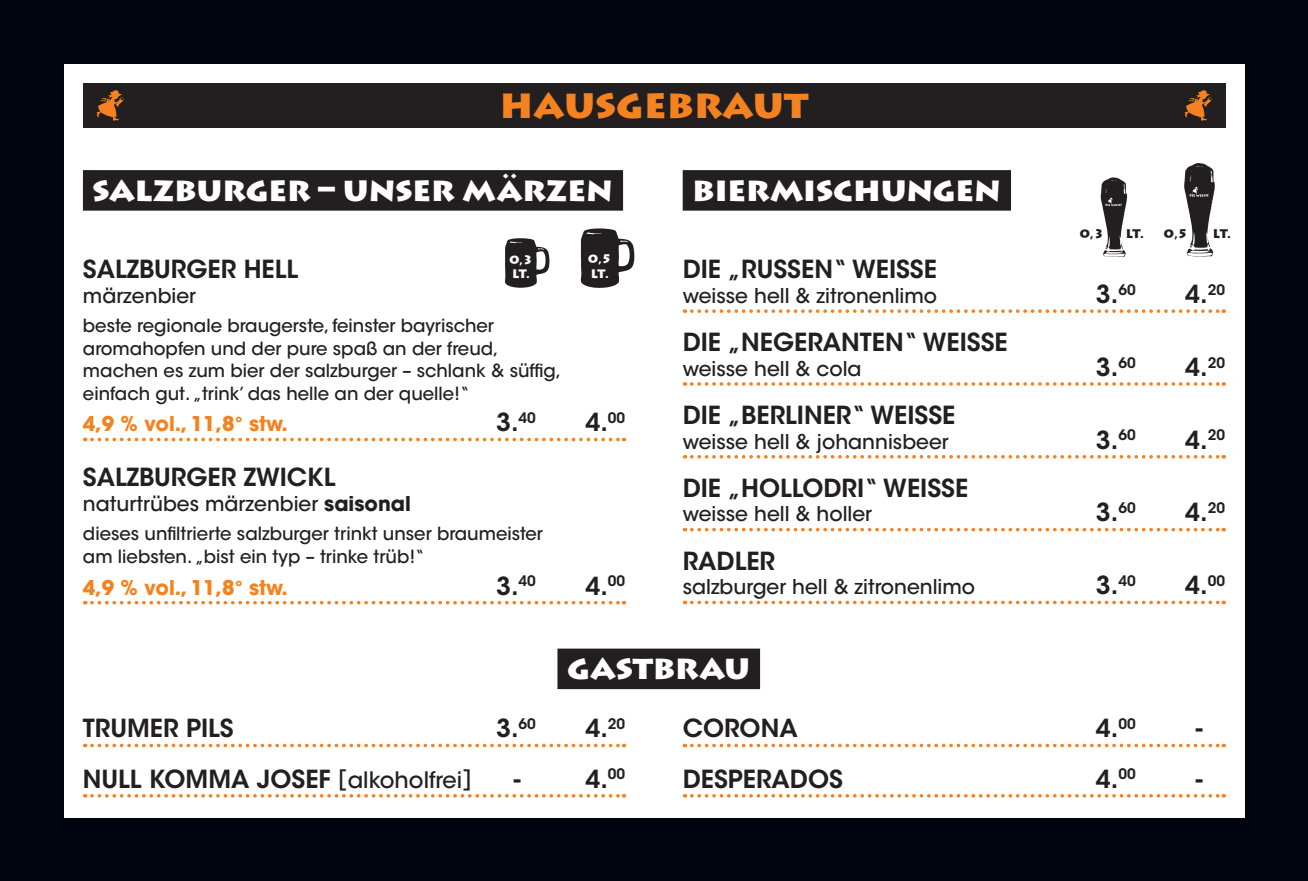
<style>
.page{position:relative;width:1308px;height:881px;background:#fff}
.page>*{position:absolute;margin:0;border:0;box-sizing:border-box;transform-origin:0 0}
.t1{font:900 40.5px "Lithos Pro";color:#f58220}
.t2{font:900 33.75px "Lithos Pro";letter-spacing:-.01em;color:#fff}
.t3{font:600 24.75px "ITC Avant Garde Std";color:#231f20}
.t4{font:500 20.25px "ITC Avant Garde Std";color:#231f20}
.t5{font:700 20.25px "ITC Avant Garde Std";color:#f58220}
.t6{font:500 18px/22.5px "ITC Avant Garde Std";color:#231f20}
.t7{font:900 12.38px "Lithos Pro";color:#231f20}
.t8{font:900 12.15px/14.6px "Lithos Pro";color:#fff}
.s1{font-size:32.4px}
.s2{font-weight:700}
.s3{font-weight:500;font-size:22.5px}
</style>
<div class="page">
<div style="left:0;top:0;width:1307px;height:880px;background:#00040f"></div>
<div style="left:64px;top:64px;width:1180px;height:752px;background:#fff"></div>
<div style="left:83px;top:170px;width:540px;height:40px;background:#231f20"></div>
<svg style="left:92px;top:437px;width:532px;height:4px"></svg>
<svg style="left:92px;top:600px;width:532px;height:4px"></svg>
<div style="left:682px;top:170px;width:329px;height:40px;background:#231f20"></div>
<svg style="left:691px;top:309px;width:533px;height:4px"></svg>
<svg style="left:691px;top:382px;width:533px;height:3px"></svg>
<svg style="left:691px;top:455px;width:533px;height:3px"></svg>
<svg style="left:691px;top:527px;width:533px;height:4px"></svg>
<svg style="left:691px;top:600px;width:533px;height:4px"></svg>
<img style="left:505px;top:238px;width:45px;height:50px">
<img style="left:580px;top:228px;width:55px;height:60px">
<div style="left:83px;top:83px;width:1142px;height:45px;background:#231f20"></div>
<svg style="left:1184px;top:90px;width:27px;height:31px"></svg>
<svg style="left:96px;top:90px;width:28px;height:31px"></svg>
<img style="left:1100px;top:177px;width:28px;height:80px">
<img style="left:1184px;top:163px;width:31px;height:94px">
<svg style="left:92px;top:743px;width:532px;height:4px"></svg>
<svg style="left:92px;top:794px;width:532px;height:3px"></svg>
<svg style="left:691px;top:743px;width:533px;height:4px"></svg>
<svg style="left:691px;top:794px;width:533px;height:3px"></svg>
<div style="left:557px;top:648px;width:203px;height:40px;background:#231f20"></div>
<h1 class="t1" style="left:499px;top:78px;width:311px">hausgebraut</h1>
<h2 class="t2" style="left:92px;top:168px;width:522px">salzburger – unser m<span class="s1">ä</span>rzen</h2>
<p class="t8" style="left:509px;top:252px;width:25px">0,3<br>LT.</p>
<p class="t8" style="left:588px;top:252px;width:25px">0,5<br>LT.</p>
<h3 class="t3" style="left:83px;top:253px;width:217px">SALZBURGER HELL</h3>
<p class="t4" style="left:83px;top:283px;width:115px">märzenbier</p>
<p class="t6" style="left:83px;top:314px;width:480px">beste regionale braugerste, feinster bayrischer aromahopfen und der pure spaß an der freud, machen es zum bier der salzburger – schlank &amp; süffig, einfach gut. „trink’ das helle an der quelle!“</p>
<p class="t5" style="left:83px;top:410px;width:206px">4,9 % vol., 11,8° stw.</p>
<h3 class="t3" style="left:496px;top:406px;width:41px">3.<sup>40</sup></h3>
<h3 class="t3" style="left:585px;top:406px;width:41px">4.<sup>00</sup></h3>
<h3 class="t3" style="left:83px;top:461px;width:254px">SALZBURGER ZWICKL</h3>
<p class="t4" style="left:83px;top:491px;width:329px">naturtrübes märzenbier <span class="s2">saisonal</span></p>
<p class="t6" style="left:83px;top:522px;width:461px">dieses unfiltrierte salzburger trinkt unser braumeister am liebsten. „bist ein typ – trinke trüb!“</p>
<p class="t5" style="left:83px;top:573px;width:206px">4,9 % vol., 11,8° stw.</p>
<h3 class="t3" style="left:496px;top:569px;width:41px">3.<sup>40</sup></h3>
<h3 class="t3" style="left:585px;top:569px;width:41px">4.<sup>00</sup></h3>
<h2 class="t2" style="left:692px;top:168px;width:310px">biermischungen</h2>
<p class="t7" style="left:1079px;top:226px;width:26px">0,3</p>
<p class="t7" style="left:1125px;top:226px;width:64px">LT. 0,5</p>
<p class="t7" style="left:1212px;top:226px;width:20px">LT.</p>
<h3 class="t3" style="left:682px;top:253px;width:256px">DIE „RUSSEN“ WEISSE</h3>
<p class="t4" style="left:682px;top:283px;width:256px">weisse hell &amp; zitronenlimo</p>
<h3 class="t3" style="left:1095px;top:278px;width:41px">3.<sup>60</sup></h3>
<h3 class="t3" style="left:1185px;top:278px;width:41px">4.<sup>20</sup></h3>
<h3 class="t3" style="left:682px;top:326px;width:326px">DIE „NEGERANTEN“ WEISSE</h3>
<p class="t4" style="left:682px;top:356px;width:180px">weisse hell &amp; cola</p>
<h3 class="t3" style="left:1095px;top:351px;width:41px">3.<sup>60</sup></h3>
<h3 class="t3" style="left:1185px;top:351px;width:41px">4.<sup>20</sup></h3>
<h3 class="t3" style="left:682px;top:399px;width:274px">DIE „BERLINER“ WEISSE</h3>
<p class="t4" style="left:682px;top:428px;width:267px">weisse hell &amp; johannisbeer</p>
<h3 class="t3" style="left:1095px;top:423px;width:41px">3.<sup>60</sup></h3>
<h3 class="t3" style="left:1185px;top:423px;width:41px">4.<sup>20</sup></h3>
<h3 class="t3" style="left:682px;top:472px;width:287px">DIE „HOLLODRI“ WEISSE</h3>
<p class="t4" style="left:682px;top:501px;width:191px">weisse hell &amp; holler</p>
<h3 class="t3" style="left:1095px;top:496px;width:41px">3.<sup>60</sup></h3>
<h3 class="t3" style="left:1185px;top:496px;width:41px">4.<sup>20</sup></h3>
<h3 class="t3" style="left:682px;top:544px;width:94px">RADLER</h3>
<p class="t4" style="left:682px;top:574px;width:294px">salzburger hell &amp; zitronenlimo</p>
<h3 class="t3" style="left:1095px;top:569px;width:41px">3.<sup>40</sup></h3>
<h3 class="t3" style="left:1185px;top:569px;width:41px">4.<sup>00</sup></h3>
<h2 class="t2" style="left:567px;top:646px;width:185px">gastbrau</h2>
<h3 class="t3" style="left:83px;top:712px;width:152px">TRUMER PILS</h3>
<h3 class="t3" style="left:496px;top:712px;width:41px">3.<sup>60</sup></h3>
<h3 class="t3" style="left:585px;top:712px;width:41px">4.<sup>20</sup></h3>
<h3 class="t3" style="left:83px;top:762px;width:391px">NULL KOMMA JOSEF <span class="s3">[alkoholfrei]</span></h3>
<h3 class="t3" style="left:514px;top:762px;width:8px">-</h3>
<h3 class="t3" style="left:585px;top:762px;width:41px">4.<sup>00</sup></h3>
<h3 class="t3" style="left:682px;top:712px;width:116px">CORONA</h3>
<h3 class="t3" style="left:1095px;top:712px;width:41px">4.<sup>00</sup></h3>
<h3 class="t3" style="left:1195px;top:712px;width:8px">-</h3>
<h3 class="t3" style="left:682px;top:762px;width:162px">DESPERADOS</h3>
<h3 class="t3" style="left:1095px;top:762px;width:41px">4.<sup>00</sup></h3>
<h3 class="t3" style="left:1195px;top:762px;width:8px">-</h3>
</div>
